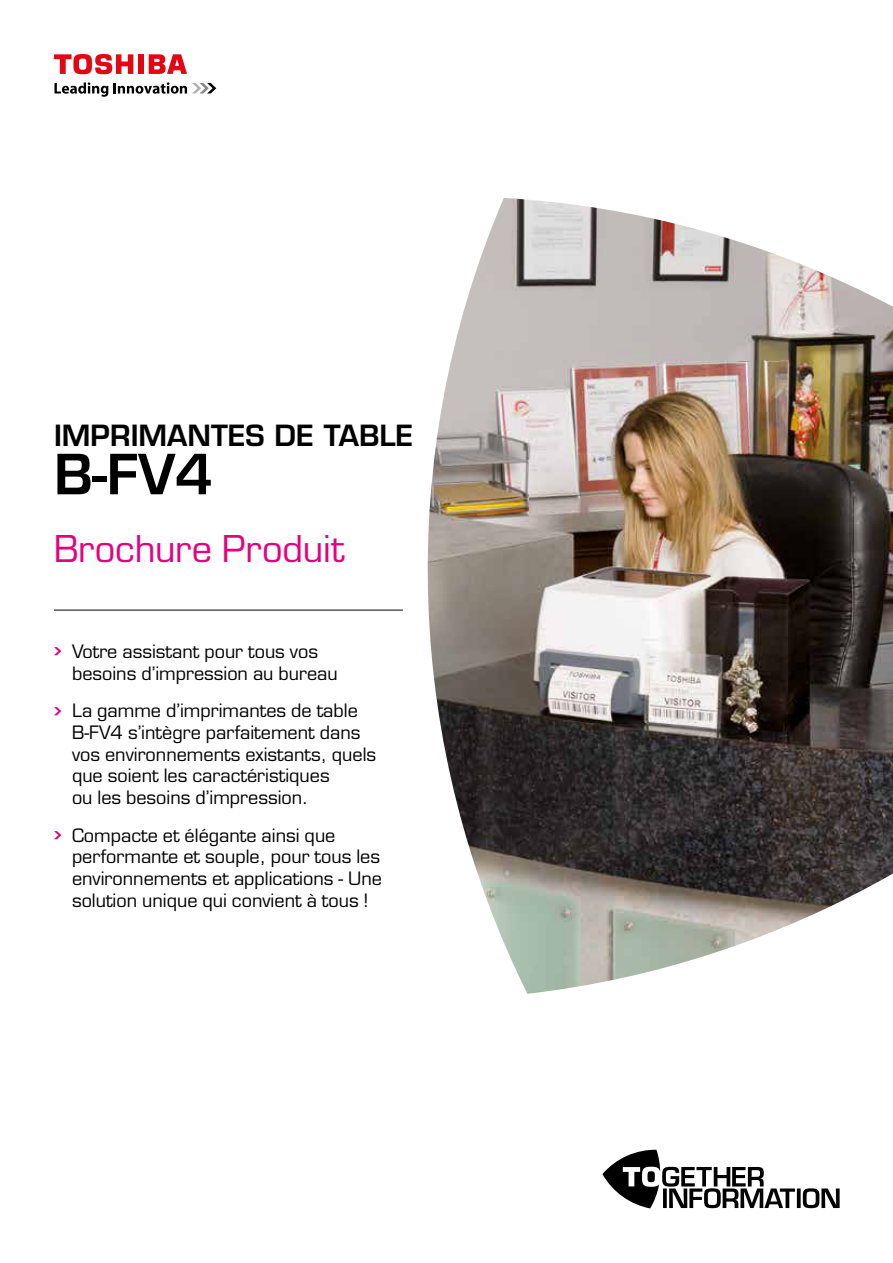
<style>
.page{position:relative;width:893px;height:1263px;background:#fff}
.page>*{position:absolute;margin:0;border:0;box-sizing:border-box;transform-origin:0 0}
.t1{font:600 54px "Eurostile LT Std";color:#000}
.t2{font:36px "Eurostile LT Std";letter-spacing:-.005em;color:#e6007d}
.t3{font:600 28.5px "Eurostile LT Std";color:#000}
.t4{font:18px/21.6px "Eurostile LT Std";color:#000}
.s1{font-family:"Chevron";font-size:21px;color:#e6007d}
</style>
<div class="page">
<svg style="left:54px;top:82px;width:54px;height:15px"></svg>
<svg style="left:114px;top:82px;width:102px;height:12px"></svg>
<div style="left:138px;top:54px;width:6px;height:20px;background:#e30613"></div>
<svg style="left:149px;top:54px;width:38px;height:20px"></svg>
<svg style="left:54px;top:54px;width:79px;height:21px"></svg>
<hr style="left:54px;top:610px;width:349px;height:1px;background:#000">
<img style="left:392px;top:198px;width:501px;height:796px">
<hr style="left:54px;top:616px;width:349px;height:1px;background:#fff">
<svg style="left:602px;top:1150px;width:238px;height:58px"></svg>
<h3 class="t3" style="left:54px;top:418px;width:361px">IMPRIMANTES DE TABLE</h3>
<h1 class="t1" style="left:54px;top:441px;width:161px">B-FV4</h1>
<h2 class="t2" style="left:54px;top:527px;width:292px">Brochure Produit</h2>
<p class="t4" style="left:72px;top:641px;width:267px;text-indent:-18px"><span class="s1">•</span> Votre assistant pour tous vos besoins d’impression au bureau</p>
<p class="t4" style="left:72px;top:700px;width:306px;text-indent:-18px"><span class="s1">•</span> La gamme d’imprimantes de table B-FV4 s’intègre parfaitement dans vos environnements existants, quels que soient les caractéristiques<br>ou les besoins d’impression.</p>
<p class="t4" style="left:72px;top:824px;width:312px;text-indent:-18px"><span class="s1">•</span> Compacte et élégante ainsi que performante et souple, pour tous les environnements et applications - Une solution unique qui convient à tous !</p>
</div>
